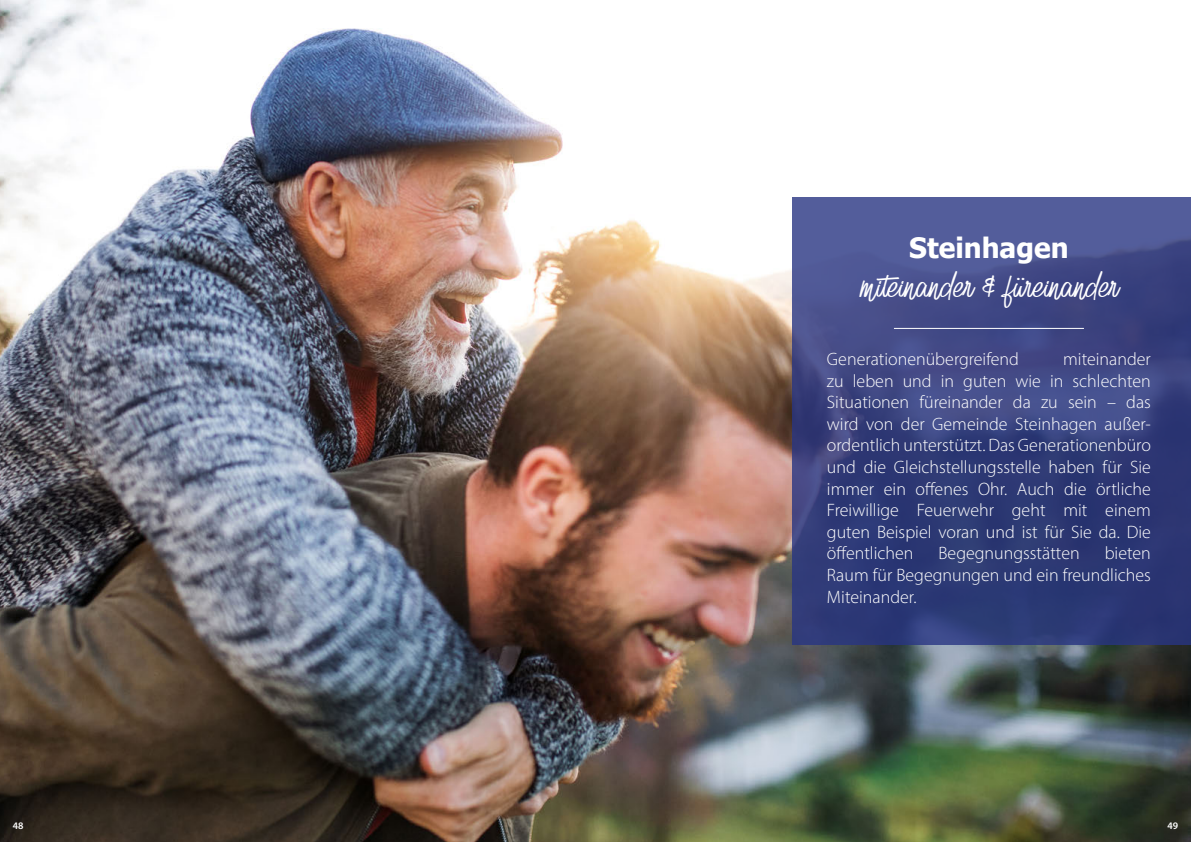
<style>
.page{position:relative;width:1191px;height:842px;background:#fff}
.page>*{position:absolute;margin:0;border:0;box-sizing:border-box;transform-origin:0 0}
.t1{font:28px "Billy Signature";color:#fff}
.t2{font:700 28px "Tahoma";color:#fff}
.t3{font:19px "Billy Signature";color:#fff}
.t4{font:18px/21.6px "Myriad Variable Concept";color:#fff;text-align:justify}
.t5{font:10px "Myriad Variable Concept";color:#fff}
</style>
<div class="page">
<img style="left:0;top:0;width:1191px;height:842px">
<svg style="left:792px;top:197px;width:399px;height:448px;background:#3a4480"></svg>
<hr style="left:894px;top:328px;width:190px;height:1px;background:#fff">
<p class="t2" style="left:909px;top:228px;width:161px">Steinhagen</p>
<p class="t3" style="left:1017px;top:257px;width:9px">..</p>
<p class="t1" style="left:859px;top:264px;width:261px">miteinander &amp; fureinander</p>
<p class="t4" style="left:827px;top:348px;width:194px">Generationenübergreifend</p>
<p class="t4" style="left:827px;top:348px;width:325px;text-indent:236px">miteinander zu leben und in guten wie in schlechten Situationen füreinander da zu sein – das wird von der Gemeinde Steinhagen außer&shy;ordentlich unterstützt. Das Generationenbüro und die Gleichstellungsstelle haben für Sie immer ein offenes Ohr. Auch die örtliche Freiwillige Feuerwehr geht mit einem guten Beispiel voran und ist für Sie da. Die öffentlichen</p>
<p class="t4" style="left:827px;top:543px;width:325px;text-indent:278px">bieten Raum für Begegnungen und ein freundliches Miteinander.</p>
<p class="t4" style="left:938px;top:543px;width:143px">Begegnungsstätten</p>
<p class="t5" style="left:13px;top:820px;width:12px">48</p>
<p class="t5" style="left:1167px;top:820px;width:12px">49</p>
</div>
